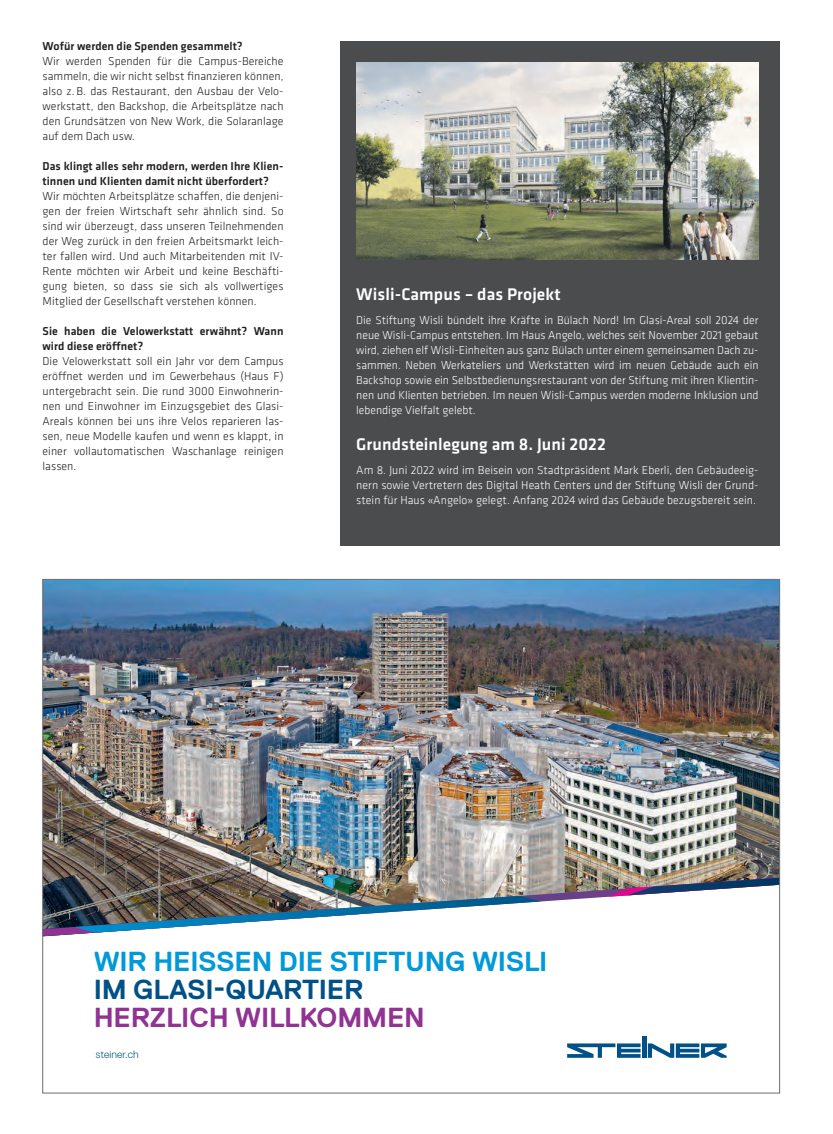
<style>
.page{position:relative;width:833px;height:1134px;background:#fff}
.page>*{position:absolute;margin:0;border:0;box-sizing:border-box;transform-origin:0 0}
.t1{font:700 27.5px "Replica Pro";letter-spacing:-.005em;color:#0099da}
.t2{font:700 27.5px "Replica Pro";letter-spacing:-.01em;color:#903393}
.t3{font:700 27.5px "Replica Pro";letter-spacing:-.005em;color:#005187}
.t4{font:500 17.5px "Klavika";letter-spacing:.005em;color:#fff}
.t5{font:300 11.88px/15px "Klavika";letter-spacing:.005em;color:#231f20;text-align:justify}
.t6{font:300 11.88px/15px "Klavika";color:#fff;text-align:justify}
.t7{font:500 11.88px/15px "Klavika";letter-spacing:.005em;color:#231f20}
.t8{font:300 10.62px "Replica Pro";letter-spacing:.01em;color:#005187}
</style>
<div class="page">
<img style="left:45px;top:581px;width:733px;height:297px">
<img style="left:45px;top:878px;width:563px;height:24px">
<img style="left:608px;top:878px;width:170px;height:19px">
<img style="left:45px;top:896px;width:496px;height:40px">
<svg style="left:567px;top:1036px;width:159px;height:22px"></svg>
<div style="left:340px;top:41px;width:440px;height:505px;background:#4b4c4d"></div>
<img style="left:356px;top:62px;width:402px;height:198px">
<p class="t7" style="left:43px;top:38px;width:202px">Wofür werden die Spenden gesammelt?</p>
<p class="t5" style="left:43px;top:53px;width:242px;text-align:left">Wir werden Spenden für die Campus-Bereiche sammeln, die wir nicht selbst finanzieren können, also z.B. das Restaurant, den Ausbau der Velo&shy;werkstatt, den Backshop, die Arbeitsplätze nach den Grundsätzen von New Work, die Solaranlage auf dem Dach usw.</p>
<p class="t7" style="left:43px;top:158px;width:242px">Das klingt alles sehr modern, werden Ihre Klien&shy;tinnen und Klienten damit nicht überfordert?</p>
<p class="t5" style="left:43px;top:188px;width:242px">Wir möchten Arbeitsplätze schaffen, die denjeni&shy;gen der freien Wirtschaft sehr ähnlich sind. So sind wir überzeugt, dass unseren Teilnehmenden der Weg zurück in den freien Arbeitsmarkt leich&shy;ter fallen wird. Und auch Mitarbeitenden mit IV-Rente möchten wir Arbeit und keine Beschäfti&shy;gung bieten, so dass sie sich als vollwertiges Mitglied der Gesellschaft verstehen können.</p>
<p class="t7" style="left:43px;top:323px;width:242px">Sie haben die Velowerkstatt erwähnt? Wann wird diese eröffnet?</p>
<p class="t5" style="left:43px;top:353px;width:242px">Die Velowerkstatt soll ein Jahr vor dem Campus eröffnet werden und im Gewerbehaus (Haus F) untergebracht sein. Die rund 3000 Einwohnerin&shy;nen und Einwohner im Einzugsgebiet des Glasi-Areals können bei uns ihre Velos reparieren las&shy;sen, neue Modelle kaufen und wenn es klappt, in einer vollautomatischen Waschanlage reinigen lassen.</p>
<h2 class="t4" style="left:356px;top:282px;width:206px">Wisli-Campus – das Projekt</h2>
<p class="t6" style="left:356px;top:312px;width:404px">Die Stiftung Wisli bündelt ihre Kräfte in Bülach Nord! Im Glasi-Areal soll 2024 der neue Wisli-Campus entstehen. Im Haus Angelo, welches seit November 2021 gebaut wird, ziehen elf Wisli-Einheiten aus ganz Bülach unter einem gemeinsamen Dach zu&shy;sammen. Neben Werkateliers und Werkstätten wird im neuen Gebäude auch ein Backshop sowie ein Selbstbedienungsrestaurant von der Stiftung mit ihren Klientin&shy;nen und Klienten betrieben. Im neuen Wisli-Campus werden moderne Inklusion und lebendige Vielfalt gelebt.</p>
<h2 class="t4" style="left:356px;top:432px;width:251px">Grundsteinlegung am 8. Juni 2022</h2>
<p class="t6" style="left:356px;top:462px;width:404px">Am 8. Juni 2022 wird im Beisein von Stadtpräsident Mark Eberli, den Gebäudeeig&shy;nern sowie Vertretern des Digital Heath Centers und der Stiftung Wisli der Grund&shy;stein für Haus «Angelo» gelegt. Anfang 2024 wird das Gebäude bezugsbereit sein.</p>
<h1 class="t1" style="left:94px;top:946px;width:455px">WIR HEISSEN DIE STIFTUNG WISLI</h1>
<h1 class="t3" style="left:94px;top:974px;width:271px">IM GLASI-QUARTIER</h1>
<h1 class="t2" style="left:94px;top:1002px;width:332px">HERZLICH WILLKOMMEN</h1>
<p class="t8" style="left:96px;top:1048px;width:45px">steiner.ch</p>
</div>
